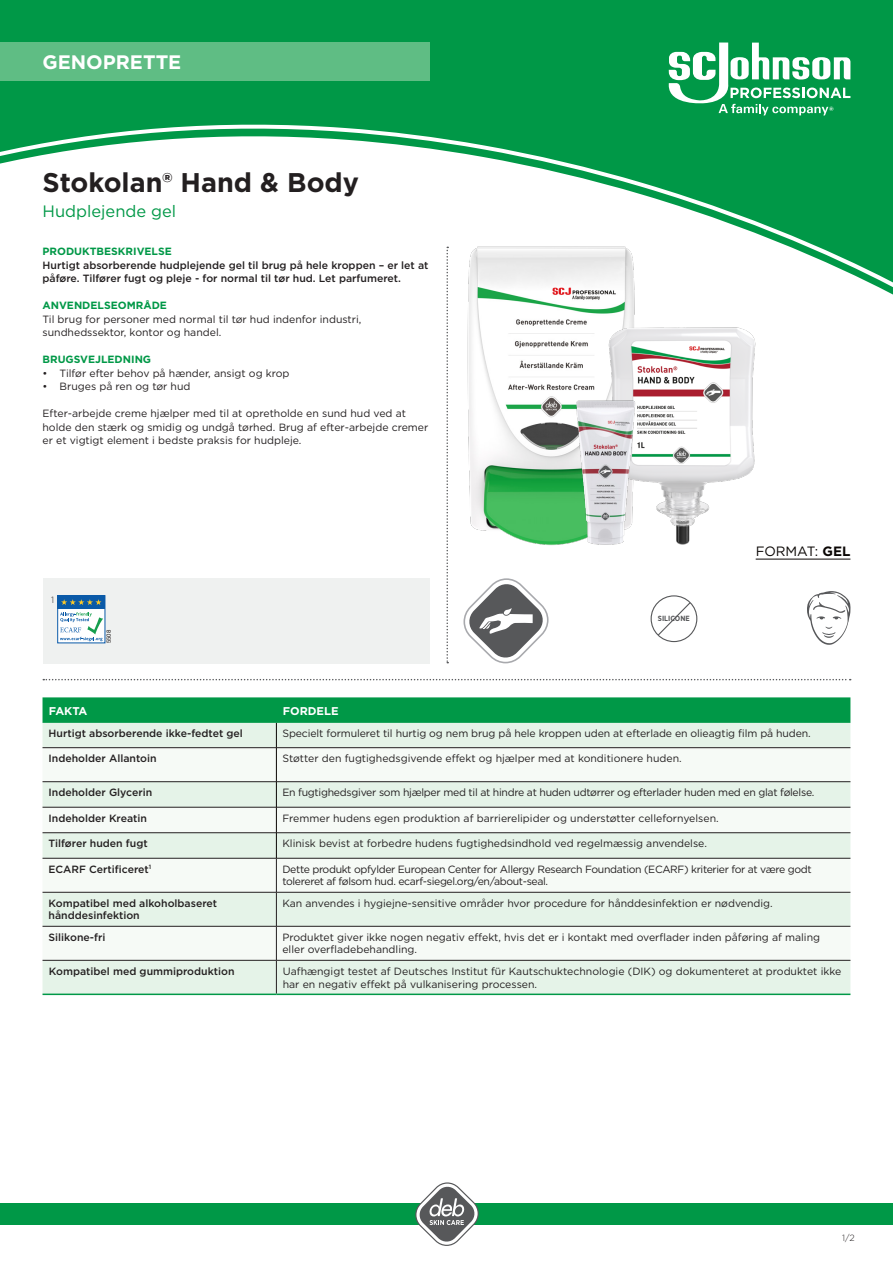
<style>
.page{position:relative;width:893px;height:1263px;background:#fff}
.page>*{position:absolute;margin:0;border:0;box-sizing:border-box;transform-origin:0 0}
.t1{font:700 27px "Gotham";color:#231f20}
.t2{font:700 19.5px "Gotham";color:#fff}
.t3{font:16.5px "Gotham";color:#009847}
.t4{font:13.5px "Gotham";color:#0a0604}
.t5{font:700 11.25px "Gotham";color:#fff}
.t6{font:10.5px/13.5px "Gotham";color:#231f20}
.t7{font:500 10.5px/13.5px "Gotham";color:#231f20}
.t8{font:10.5px/12.8px "Gotham";letter-spacing:-.035em;color:#231f20}
.t9{font:10.5px "Gotham";letter-spacing:-.025em;color:#231f20}
.t10{font:700 10.5px "Gotham";color:#009847}
.t11{font:300 9px "Gotham";color:#231f20}
.t12{font:700 7.5px "Gotham Narrow";color:#57585a}
.t13{font:6px "Helvetica Neue";color:#231f20}
.s1{font-weight:700}
</style>
<div class="page">
<div style="left:0;top:0;width:893px;height:295px;background:#009847"></div>
<svg style="left:0;top:119px;width:893px;height:175px"></svg>
<div style="left:0;top:1203px;width:893px;height:22px;background:#009847"></div>
<svg style="left:415px;top:1182px;width:64px;height:64px"></svg>
<div style="left:0;top:43px;width:429px;height:38px;background:#5fbd84"></div>
<div style="left:43px;top:578px;width:386px;height:85px;background:#eff1f0"></div>
<svg style="left:446px;top:247px;width:2px;height:416px"></svg>
<svg style="left:43px;top:679px;width:808px;height:1px"></svg>
<hr style="left:756px;top:559px;width:94px;height:1px;background:#0a0604">
<div style="left:43px;top:961px;width:807px;height:32px;background:#e5f3e8"></div>
<svg style="left:43px;top:748px;width:807px;height:212px;fill:#f6faf6"></svg>
<hr style="left:43px;top:781px;width:233px;height:1px;background:#231f20">
<hr style="left:277px;top:781px;width:573px;height:1px;background:#231f20">
<hr style="left:43px;top:807px;width:233px;height:1px;background:#231f20">
<hr style="left:277px;top:807px;width:573px;height:1px;background:#231f20">
<hr style="left:43px;top:832px;width:233px;height:1px;background:#231f20">
<hr style="left:277px;top:832px;width:573px;height:1px;background:#231f20">
<hr style="left:43px;top:858px;width:233px;height:1px;background:#231f20">
<hr style="left:276px;top:858px;width:574px;height:1px;background:#231f20">
<svg style="left:43px;top:697px;width:807px;height:51px;background:#6fc294"></svg>
<hr style="left:276px;top:748px;width:1px;height:34px;background:#0a0604">
<svg style="left:276px;top:782px;width:1px;height:76px"></svg>
<hr style="left:276px;top:858px;width:1px;height:34px;background:#231f20">
<hr style="left:43px;top:892px;width:233px;height:1px;background:#231f20">
<hr style="left:276px;top:892px;width:574px;height:1px;background:#231f20">
<hr style="left:276px;top:892px;width:1px;height:34px;background:#231f20">
<hr style="left:43px;top:926px;width:233px;height:1px;background:#231f20">
<hr style="left:276px;top:926px;width:574px;height:1px;background:#231f20">
<hr style="left:276px;top:926px;width:1px;height:34px;background:#231f20">
<hr style="left:43px;top:960px;width:233px;height:1px;background:#231f20">
<hr style="left:276px;top:960px;width:574px;height:1px;background:#231f20">
<hr style="left:276px;top:960px;width:1px;height:33px;background:#231f20">
<hr style="left:43px;top:993px;width:233px;height:2px;background:#009847">
<hr style="left:276px;top:993px;width:574px;height:2px;background:#009847">
<svg style="left:807px;top:591px;width:44px;height:54px"></svg>
<svg style="left:463px;top:578px;width:86px;height:85px"></svg>
<img style="left:455px;top:240px;width:191px;height:305px">
<img style="left:604px;top:323px;width:152px;height:222px">
<img style="left:576px;top:400px;width:60px;height:145px">
<svg style="left:657px;top:601px;width:35px;height:36px"></svg>
<div style="left:651px;top:595px;width:46px;height:47px;border:1px solid #57585a;border-radius:50%"></div>
<div style="left:58px;top:596px;width:47px;height:47px;background:#fff"></div>
<div style="left:57px;top:595px;width:48px;height:48px;border:1px solid #0a5aa8"></div>
<div style="left:57px;top:595px;width:48px;height:14px;background:#0a5aa8"></div>
<svg style="left:61px;top:599px;width:40px;height:6px"></svg>
<svg style="left:60px;top:612px;width:43px;height:29px"></svg>
<svg style="left:669px;top:43px;width:181px;height:72px"></svg>
<p class="t2" style="left:43px;top:49px;width:140px">GENOPRETTE</p>
<p class="t1" style="left:43px;top:164px;width:318px">Stokolan® Hand &amp; Body</p>
<p class="t3" style="left:43px;top:201px;width:135px">Hudplejende gel</p>
<p class="t10" style="left:43px;top:244px;width:131px">PRODUKTBESKRIVELSE</p>
<p class="t7" style="left:43px;top:258px;width:387px">Hurtigt absorberende hudplejende gel til brug på hele kroppen – er let at påføre. Tilfører fugt og pleje - for normal til tør hud. Let parfumeret.</p>
<p class="t10" style="left:43px;top:298px;width:126px">ANVENDELSEOMRÅDE</p>
<p class="t6" style="left:43px;top:312px;width:320px">Til brug for personer med normal til tør hud indenfor industri, sundhedssektor, kontor og handel.</p>
<p class="t10" style="left:43px;top:352px;width:110px">BRUGSVEJLEDNING</p>
<p class="t6" style="left:43px;top:366px;width:249px">• Tilfør efter behov på hænder, ansigt og krop</p>
<p class="t6" style="left:43px;top:379px;width:150px">• Bruges på ren og tør hud</p>
<p class="t6" style="left:43px;top:406px;width:387px">Efter-arbejde creme hjælper med til at opretholde en sund hud ved at holde den stærk og smidig og undgå tørhed. Brug af efter-arbejde cremer er et vigtigt element i bedste praksis for hudpleje.</p>
<p class="t11" style="left:51px;top:594px;width:5px">1</p>
<p class="t13" style="left:104px;top:643px;width:15px;rotate:-90deg">5508</p>
<p class="t12" style="left:658px;top:613px;width:33px">SILICONE</p>
<p class="t4" style="left:756px;top:543px;width:96px">FORMAT: <span class="s1">GEL</span></p>
<p class="t5" style="left:49px;top:703px;width:40px">FAKTA</p>
<p class="t5" style="left:283px;top:703px;width:57px">FORDELE</p>
<p class="t7" style="left:49px;top:726px;width:196px">Hurtigt absorberende ikke-fedtet gel</p>
<p class="t6" style="left:282px;top:726px;width:530px">Specielt formuleret til hurtig og nem brug på hele kroppen uden at efterlade en olieagtig film på huden.</p>
<p class="t7" style="left:49px;top:751px;width:110px">Indeholder Allantoin</p>
<p class="t6" style="left:282px;top:751px;width:401px">Støtter den fugtighedsgivende effekt og hjælper med at konditionere huden.</p>
<p class="t7" style="left:49px;top:785px;width:105px">Indeholder Glycerin</p>
<p class="t9" style="left:282px;top:786px;width:533px">En fugtighedsgiver som hjælper med til at hindre at huden udtørrer og efterlader huden med en glat følelse.</p>
<p class="t7" style="left:49px;top:811px;width:100px">Indeholder Kreatin</p>
<p class="t6" style="left:282px;top:811px;width:438px">Fremmer hudens egen produktion af barrierelipider og understøtter cellefornyelsen.</p>
<p class="t7" style="left:49px;top:836px;width:101px">Tilfører huden fugt</p>
<p class="t6" style="left:282px;top:836px;width:426px">Klinisk bevist at forbedre hudens fugtighedsindhold ved regelmæssig anvendelse.</p>
<p class="t7" style="left:49px;top:862px;width:104px">ECARF Certificeret<sup>1</sup></p>
<p class="t8" style="left:282px;top:862px;width:531px">Dette produkt opfylder European Center for Allergy Research Foundation (ECARF) kriterier for at være godt tolereret af følsom hud. ecarf-siegel.org/en/about-seal.</p>
<p class="t7" style="left:49px;top:896px;width:170px;line-height:12.8px">Kompatibel med alkoholbaseret hånddesinfektion</p>
<p class="t6" style="left:282px;top:896px;width:492px">Kan anvendes i hygiejne-sensitive områder hvor procedure for hånddesinfektion er nødvendig.</p>
<p class="t7" style="left:49px;top:930px;width:58px">Silikone-fri</p>
<p class="t6" style="left:282px;top:930px;width:539px;line-height:12.8px">Produktet giver ikke nogen negativ effekt, hvis det er i kontakt med overflader inden påføring af maling eller overfladebehandling.</p>
<p class="t7" style="left:49px;top:964px;width:187px">Kompatibel med gummiproduktion</p>
<p class="t6" style="left:283px;top:965px;width:560px;line-height:12.8px">Uafhængigt testet af Deutsches Institut für Kautschuktechnologie (DIK) og dokumenteret at produktet ikke har en negativ effekt på vulkanisering processen.</p>
<p class="t11" style="left:842px;top:1232px;width:14px">1/2</p>
</div>
